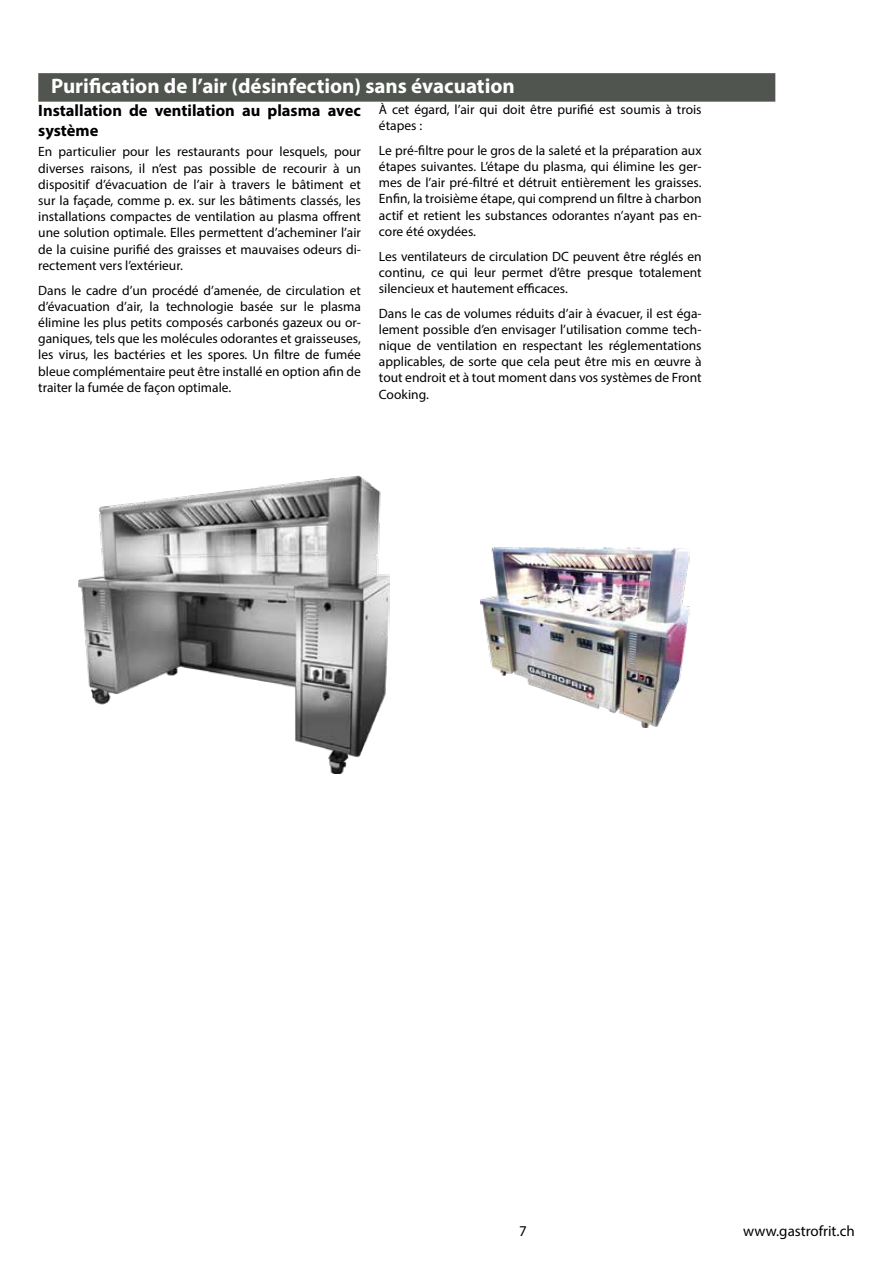
<style>
.page{position:relative;width:893px;height:1263px;background:#fff}
.page>*{position:absolute;margin:0;border:0;box-sizing:border-box;transform-origin:0 0}
.t1{font:700 21px "Myriad Pro";color:#fff}
.t2{font:700 16.5px/19.8px "Myriad Pro";color:#000}
.t3{font:15px "Myriad Pro";color:#000}
.t4{font:13.5px/16.2px "Myriad Pro";color:#000;text-align:justify}
</style>
<div class="page">
<img style="left:481px;top:547px;width:208px;height:180px">
<img style="left:79px;top:476px;width:311px;height:297px">
<div style="left:38px;top:73px;width:737px;height:29px;background:#51554f"></div>
<h1 class="t1" style="left:51px;top:72px;width:465px">Purification de l’air (désinfection) sans évacuation</h1>
<p class="t2" style="left:38px;top:100px;width:324px">Installation de ventilation au plasma avec système</p>
<p class="t4" style="left:38px;top:144px;width:324px">En particulier pour les restaurants pour lesquels, pour diverses raisons, il n’est pas possible de recourir à un dispositif d’évacuation de l’air à travers le bâtiment et sur la façade, comme p. ex. sur les bâtiments classés, les installations compactes de ventilation au plasma offrent une solution optimale. Elles permettent d’acheminer l’air de la cuisine purifié des graisses et mauvaises odeurs di&shy;rectement vers l’extérieur.</p>
<p class="t4" style="left:38px;top:282px;width:324px">Dans le cadre d’un procédé d’amenée, de circulation et d’évacuation d’air, la technologie basée sur le plasma élimine les plus petits composés carbonés gazeux ou or&shy;ganiques, tels que les molécules odorantes et graisseuses, les virus, les bactéries et les spores. Un filtre de fumée bleue complémentaire peut être installé en option afin de traiter la fumée de façon optimale.</p>
<p class="t4" style="left:379px;top:101px;width:324px">À cet égard, l’air qui doit être purifié est soumis à trois étapes :</p>
<p class="t4" style="left:379px;top:142px;width:324px">Le pré-filtre pour le gros de la saleté et la préparation aux étapes suivantes. L’étape du plasma, qui élimine les ger&shy;mes de l’air pré-filtré et détruit entièrement les graisses.<br>Enfin, la troisième étape, qui comprend un filtre à charbon actif et retient les substances odorantes n’ayant pas en&shy;core été oxydées.</p>
<p class="t4" style="left:379px;top:248px;width:324px">Les ventilateurs de circulation DC peuvent être réglés en continu, ce qui leur permet d’être presque totalement silencieux et hautement efficaces.</p>
<p class="t4" style="left:379px;top:305px;width:324px">Dans le cas de volumes réduits d’air à évacuer, il est éga&shy;lement possible d’en envisager l’utilisation comme tech&shy;nique de ventilation en respectant les réglementations applicables, de sorte que cela peut être mis en œuvre à tout endroit et à tout moment dans vos systèmes de Front Cooking.</p>
<p class="t3" style="left:519px;top:1222px;width:9px">7</p>
<p class="t3" style="left:743px;top:1222px;width:113px">www.gastrofrit.ch</p>
</div>
